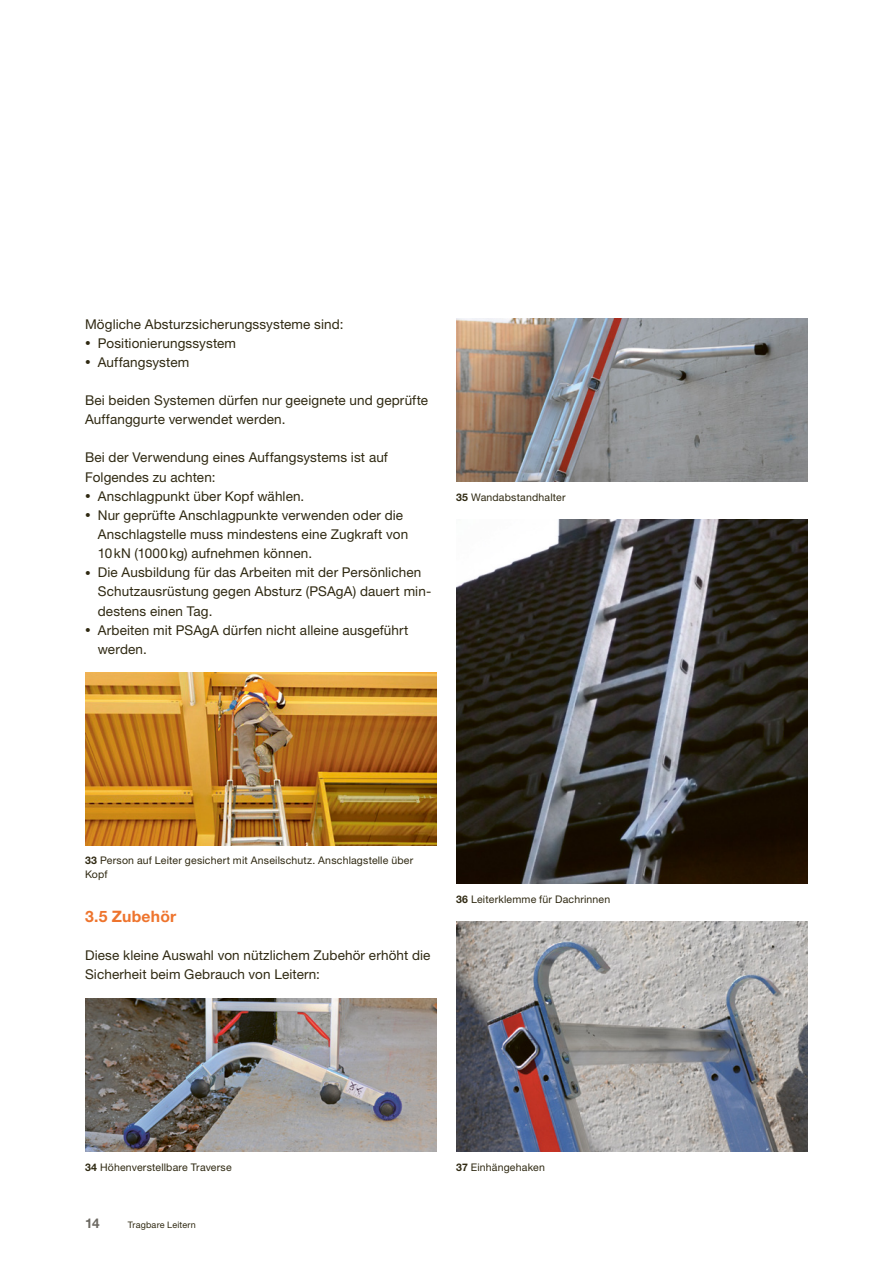
<style>
.page{position:relative;width:893px;height:1263px;background:#fff}
.page>*{position:absolute;margin:0;border:0;box-sizing:border-box;transform-origin:0 0}
.t1{font:700 15.75px "Helvetica Neue LT Std";letter-spacing:.01em;color:#ee742d}
.t2{font:13.5px/19.2px "Helvetica Neue LT Std";letter-spacing:.01em;color:#2f2912}
.t3{font:700 13.5px "Helvetica Neue LT Std";color:#6d6a63}
.t4{font:10.5px/13.8px "Helvetica Neue LT Std";letter-spacing:.02em;color:#2f2912}
.t5{font:9px "Helvetica Neue LT Std";letter-spacing:.02em;color:#2f2912}
.s1{font-size:11.25px}
.s2{font-weight:700}
</style>
<div class="page">
<img style="left:85px;top:673px;width:352px;height:172px">
<img style="left:456px;top:319px;width:352px;height:163px">
<img style="left:456px;top:520px;width:352px;height:363px">
<img style="left:456px;top:922px;width:352px;height:229px">
<img style="left:85px;top:998px;width:352px;height:153px">
<p class="t2" style="left:85px;top:314px;width:260px">Mögliche Absturzsicherungssysteme sind:</p>
<p class="t2" style="left:85px;top:333px;width:153px"><span class="s1">•</span> Positionierungssystem</p>
<p class="t2" style="left:85px;top:352px;width:106px"><span class="s1">•</span> Auffangsystem</p>
<p class="t2" style="left:85px;top:390px;width:345px">Bei beiden Systemen dürfen nur geeignete und geprüfte<br>Auffanggurte verwendet werden.</p>
<p class="t2" style="left:85px;top:448px;width:304px">Bei der Verwendung eines Auffangsystems ist auf<br>Folgendes zu achten:</p>
<p class="t2" style="left:85px;top:486px;width:221px"><span class="s1">•</span> Anschlagpunkt über Kopf wählen.</p>
<p class="t2" style="left:98px;top:505px;width:312px;text-indent:-13px"><span class="s1">•</span> Nur geprüfte Anschlagpunkte verwenden oder die<br>Anschlagstelle muss mindestens eine Zugkraft von<br>10kN (1000kg) aufnehmen können.</p>
<p class="t2" style="left:98px;top:563px;width:335px;text-indent:-13px"><span class="s1">•</span> Die Ausbildung für das Arbeiten mit der Persönlichen<br>Schutzausrüstung gegen Absturz (PSAgA) dauert min&shy;destens einen Tag.</p>
<p class="t2" style="left:98px;top:620px;width:312px;text-indent:-13px"><span class="s1">•</span> Arbeiten mit PSAgA dürfen nicht alleine ausgeführt werden.</p>
<p class="t4" style="left:456px;top:490px;width:111px"><span class="s2">35</span> Wandabstandhalter</p>
<p class="t4" style="left:85px;top:853px;width:330px"><span class="s2">33</span> Person auf Leiter gesichert mit Anseilschutz. Anschlagstelle über<br>Kopf</p>
<p class="t1" style="left:85px;top:906px;width:93px">3.5 Zubehör</p>
<p class="t2" style="left:85px;top:945px;width:347px">Diese kleine Auswahl von nützlichem Zubehör erhöht die<br>Sicherheit beim Gebrauch von Leitern:</p>
<p class="t4" style="left:456px;top:892px;width:156px"><span class="s2">36</span> Leiterklemme für Dachrinnen</p>
<p class="t4" style="left:85px;top:1160px;width:148px"><span class="s2">34</span> Höhenverstellbare Traverse</p>
<p class="t4" style="left:456px;top:1160px;width:90px"><span class="s2">37</span> Einhängehaken</p>
<p class="t3" style="left:85px;top:1215px;width:16px">14</p>
<p class="t5" style="left:128px;top:1219px;width:70px">Tragbare Leitern</p>
</div>
